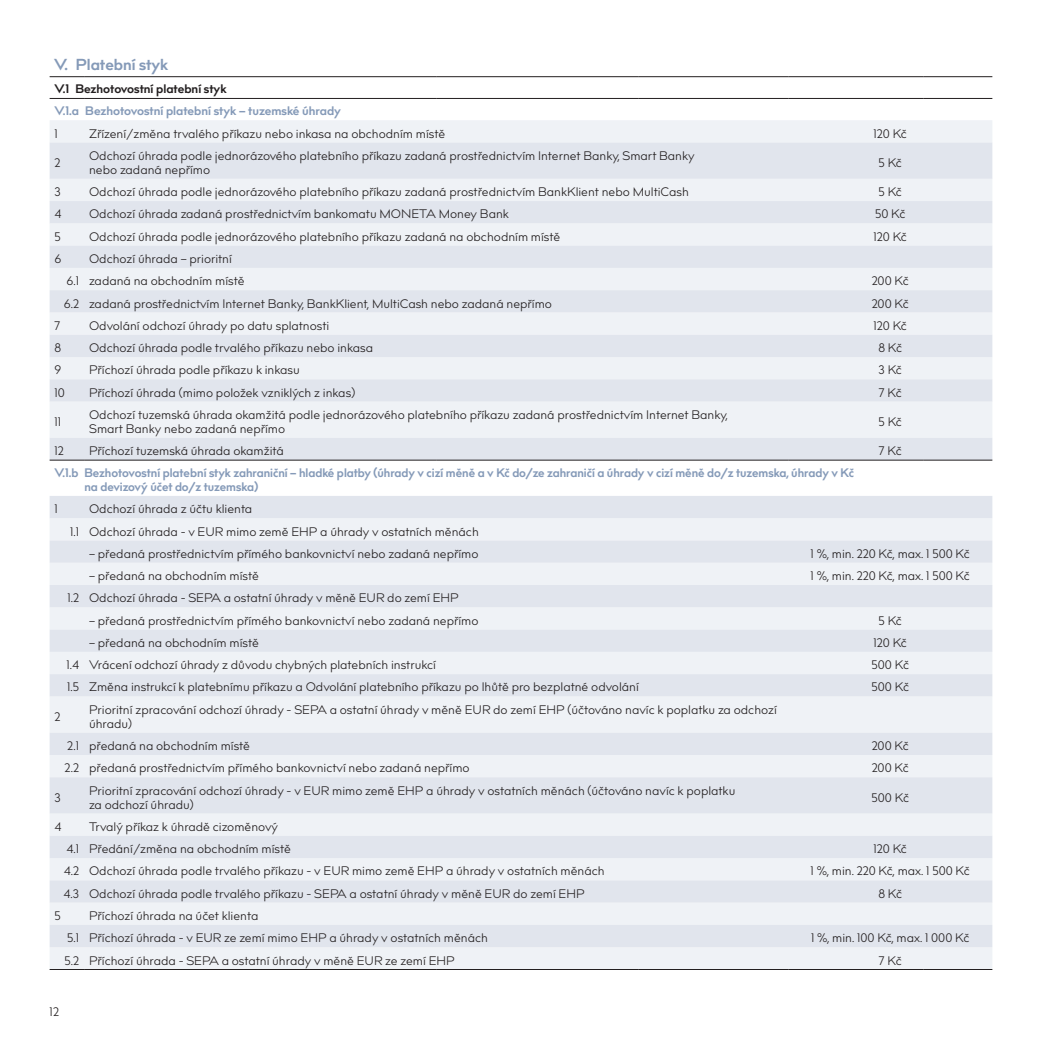
<style>
.page{position:relative;width:1042px;height:1042px;background:#fff}
.page>*{position:absolute;margin:0;border:0;box-sizing:border-box;transform-origin:0 0}
.t1{font:700 15.75px "billcorpmx CZ";color:#859ab8}
.t2{font:12.25px/14px "billcorpmx CZ";color:#231f20}
.t3{font:700 12.25px/14px "billcorpmx CZ";color:#859ab8}
.t4{font:700 12.25px "billcorpmx CZ";color:#231f20}
</style>
<div class="page">
<div style="left:50px;top:120px;width:942px;height:849px;background:#eff2f6"></div>
<div style="left:50px;top:142px;width:942px;height:805px;background:#e9ecf1"></div>
<hr style="left:50px;top:76px;width:34px;height:1px;background:#231f20">
<hr style="left:84px;top:76px;width:352px;height:1px;background:#231f20">
<hr style="left:436px;top:76px;width:203px;height:1px;background:#231f20">
<hr style="left:639px;top:76px;width:149px;height:1px;background:#231f20">
<hr style="left:788px;top:76px;width:136px;height:1px;background:#231f20">
<hr style="left:924px;top:76px;width:68px;height:1px;background:#231f20">
<hr style="left:50px;top:98px;width:34px;height:1px;background:#231f20">
<hr style="left:84px;top:98px;width:352px;height:1px;background:#231f20">
<hr style="left:436px;top:98px;width:203px;height:1px;background:#231f20">
<hr style="left:639px;top:98px;width:149px;height:1px;background:#231f20">
<hr style="left:788px;top:98px;width:136px;height:1px;background:#231f20">
<hr style="left:924px;top:98px;width:68px;height:1px;background:#231f20">
<hr style="left:50px;top:460px;width:34px;height:1px;background:#231f20">
<hr style="left:84px;top:460px;width:352px;height:1px;background:#231f20">
<hr style="left:436px;top:460px;width:203px;height:1px;background:#231f20">
<hr style="left:639px;top:460px;width:149px;height:1px;background:#231f20">
<hr style="left:788px;top:460px;width:136px;height:1px;background:#231f20">
<hr style="left:924px;top:460px;width:68px;height:1px;background:#231f20">
<hr style="left:50px;top:969px;width:34px;height:1px;background:#231f20">
<hr style="left:84px;top:969px;width:352px;height:1px;background:#231f20">
<hr style="left:436px;top:969px;width:203px;height:1px;background:#231f20">
<hr style="left:639px;top:969px;width:149px;height:1px;background:#231f20">
<hr style="left:788px;top:969px;width:136px;height:1px;background:#231f20">
<hr style="left:924px;top:969px;width:68px;height:1px;background:#231f20">
<p class="t1" style="left:54px;top:53px;width:116px">V. Platební styk</p>
<p class="t4" style="left:55px;top:80px;width:174px">V.1 Bezhotovostní platební styk</p>
<p class="t3" style="left:55px;top:104px;width:288px">V.1.a Bezhotovostní platební styk – tuzemské úhrady</p>
<p class="t2" style="left:55px;top:127px;width:5px">1</p>
<p class="t2" style="left:89px;top:127px;width:358px">Zřízení/změna trvalého příkazu nebo inkasa na obchodním místě</p>
<p class="t2" style="left:873px;top:127px;width:35px">120 Kč</p>
<p class="t2" style="left:55px;top:156px;width:8px">2</p>
<p class="t2" style="left:89px;top:149px;width:607px">Odchozí úhrada podle jednorázového platebního příkazu zadaná prostřednictvím Internet Banky, Smart Banky nebo zadaná nepřímo</p>
<p class="t2" style="left:878px;top:156px;width:25px">5 Kč</p>
<p class="t2" style="left:55px;top:185px;width:8px">3</p>
<p class="t2" style="left:89px;top:185px;width:601px">Odchozí úhrada podle jednorázového platebního příkazu zadaná prostřednictvím BankKlient nebo MultiCash</p>
<p class="t2" style="left:878px;top:185px;width:25px">5 Kč</p>
<p class="t2" style="left:55px;top:207px;width:9px">4</p>
<p class="t2" style="left:89px;top:207px;width:421px">Odchozí úhrada zadaná prostřednictvím bankomatu MONETA Money Bank</p>
<p class="t2" style="left:875px;top:207px;width:32px">50 Kč</p>
<p class="t2" style="left:55px;top:230px;width:8px">5</p>
<p class="t2" style="left:89px;top:230px;width:473px">Odchozí úhrada podle jednorázového platebního příkazu zadaná na obchodním místě</p>
<p class="t2" style="left:873px;top:230px;width:35px">120 Kč</p>
<p class="t2" style="left:55px;top:252px;width:8px">6</p>
<p class="t2" style="left:67px;top:248px;width:179px;line-height:22.2px;text-indent:22px">Odchozí úhrada – prioritní<br>6.1 zadaná na obchodním místě</p>
<p class="t2" style="left:871px;top:274px;width:39px">200 Kč</p>
<p class="t2" style="left:64px;top:297px;width:490px">6.2 zadaná prostřednictvím Internet Banky, BankKlient, MultiCash nebo zadaná nepřímo</p>
<p class="t2" style="left:871px;top:297px;width:39px">200 Kč</p>
<p class="t2" style="left:55px;top:319px;width:7px">7</p>
<p class="t2" style="left:89px;top:319px;width:242px">Odvolání odchozí úhrady po datu splatnosti</p>
<p class="t2" style="left:873px;top:319px;width:35px">120 Kč</p>
<p class="t2" style="left:55px;top:341px;width:8px">8</p>
<p class="t2" style="left:89px;top:341px;width:286px">Odchozí úhrada podle trvalého příkazu nebo inkasa</p>
<p class="t2" style="left:878px;top:341px;width:25px">8 Kč</p>
<p class="t2" style="left:55px;top:363px;width:8px">9</p>
<p class="t2" style="left:89px;top:363px;width:212px">Příchozí úhrada podle příkazu k inkasu</p>
<p class="t2" style="left:878px;top:363px;width:25px">3 Kč</p>
<p class="t2" style="left:55px;top:386px;width:12px">10</p>
<p class="t2" style="left:89px;top:386px;width:268px">Příchozí úhrada (mimo položek vzniklých z inkas)</p>
<p class="t2" style="left:879px;top:386px;width:24px">7 Kč</p>
<p class="t2" style="left:55px;top:415px;width:8px">11</p>
<p class="t2" style="left:89px;top:408px;width:640px">Odchozí tuzemská úhrada okamžitá podle jednorázového platebního příkazu zadaná prostřednictvím Internet Banky,<br>Smart Banky nebo zadaná nepřímo</p>
<p class="t2" style="left:878px;top:415px;width:25px">5 Kč</p>
<p class="t2" style="left:55px;top:444px;width:11px">12</p>
<p class="t2" style="left:89px;top:444px;width:196px">Příchozí tuzemská úhrada okamžitá</p>
<p class="t2" style="left:879px;top:444px;width:24px">7 Kč</p>
<p class="t3" style="left:84px;top:466px;width:771px;text-indent:-30px">V.1.b Bezhotovostní platební styk zahraniční – hladké platby (úhrady v cizí měně a v Kč do/ze zahraničí a úhrady v cizí měně do/z tuzemska, úhrady v Kč na devizový účet do/z tuzemska)</p>
<p class="t2" style="left:55px;top:502px;width:5px">1</p>
<p class="t2" style="left:70px;top:498px;width:410px;line-height:22.2px;text-indent:19px">Odchozí úhrada z účtu klienta<br>1.1 Odchozí úhrada - v EUR mimo země EHP a úhrady v ostatních měnách</p>
<p class="t2" style="left:89px;top:547px;width:391px">– předaná prostřednictvím přímého bankovnictví nebo zadaná nepřímo</p>
<p class="t2" style="left:810px;top:547px;width:161px">1 %, min. 220 Kč, max. 1 500 Kč</p>
<p class="t2" style="left:89px;top:569px;width:171px">– předaná na obchodním místě</p>
<p class="t2" style="left:810px;top:569px;width:161px">1 %, min. 220 Kč, max. 1 500 Kč</p>
<p class="t2" style="left:67px;top:591px;width:393px">1.2 Odchozí úhrada - SEPA a ostatní úhrady v měně EUR do zemí EHP</p>
<p class="t2" style="left:89px;top:614px;width:391px">– předaná prostřednictvím přímého bankovnictví nebo zadaná nepřímo</p>
<p class="t2" style="left:878px;top:614px;width:25px">5 Kč</p>
<p class="t2" style="left:89px;top:636px;width:171px">– předaná na obchodním místě</p>
<p class="t2" style="left:873px;top:636px;width:35px">120 Kč</p>
<p class="t2" style="left:66px;top:658px;width:371px">1.4 Vrácení odchozí úhrady z důvodu chybných platebních instrukcí</p>
<p class="t2" style="left:871px;top:658px;width:39px">500 Kč</p>
<p class="t2" style="left:67px;top:680px;width:573px">1.5 Změna instrukcí k platebnímu příkazu a Odvolání platebního příkazu po lhůtě pro bezplatné odvolání</p>
<p class="t2" style="left:871px;top:680px;width:39px">500 Kč</p>
<p class="t2" style="left:55px;top:710px;width:8px">2</p>
<p class="t2" style="left:89px;top:703px;width:689px">Prioritní zpracování odchozí úhrady - SEPA a ostatní úhrady v měně EUR do zemí EHP (účtováno navíc k poplatku za odchozí úhradu)</p>
<p class="t2" style="left:67px;top:739px;width:184px">2.1 předaná na obchodním místě</p>
<p class="t2" style="left:871px;top:739px;width:39px">200 Kč</p>
<p class="t2" style="left:65px;top:761px;width:407px">2.2 předaná prostřednictvím přímého bankovnictví nebo zadaná nepřímo</p>
<p class="t2" style="left:871px;top:761px;width:39px">200 Kč</p>
<p class="t2" style="left:55px;top:791px;width:8px">3</p>
<p class="t2" style="left:89px;top:784px;width:648px">Prioritní zpracování odchozí úhrady - v EUR mimo země EHP a úhrady v ostatních měnách (účtováno navíc k poplatku za odchozí úhradu)</p>
<p class="t2" style="left:871px;top:791px;width:39px">500 Kč</p>
<p class="t2" style="left:55px;top:820px;width:9px">4</p>
<p class="t2" style="left:66px;top:816px;width:226px;line-height:22.2px;text-indent:23px">Trvalý příkaz k úhradě cizoměnový<br>4.1 Předání/změna na obchodním místě</p>
<p class="t2" style="left:873px;top:842px;width:35px">120 Kč</p>
<p class="t2" style="left:64px;top:864px;width:542px">4.2 Odchozí úhrada podle trvalého příkazu - v EUR mimo země EHP a úhrady v ostatních měnách</p>
<p class="t2" style="left:810px;top:864px;width:161px">1 %, min. 220 Kč, max. 1 500 Kč</p>
<p class="t2" style="left:63px;top:887px;width:523px">4.3 Odchozí úhrada podle trvalého příkazu - SEPA a ostatní úhrady v měně EUR do zemí EHP</p>
<p class="t2" style="left:878px;top:887px;width:25px">8 Kč</p>
<p class="t2" style="left:55px;top:909px;width:8px">5</p>
<p class="t2" style="left:67px;top:905px;width:422px;line-height:22.2px;text-indent:22px">Příchozí úhrada na účet klienta<br>5.1 Příchozí úhrada - v EUR ze zemí mimo EHP a úhrady v ostatních měnách</p>
<p class="t2" style="left:811px;top:931px;width:160px">1 %, min. 100 Kč, max. 1 000 Kč</p>
<p class="t2" style="left:64px;top:953px;width:392px">5.2 Příchozí úhrada - SEPA a ostatní úhrady v měně EUR ze zemí EHP</p>
<p class="t2" style="left:879px;top:953px;width:24px">7 Kč</p>
<p class="t2" style="left:50px;top:1005px;width:11px">12</p>
</div>
